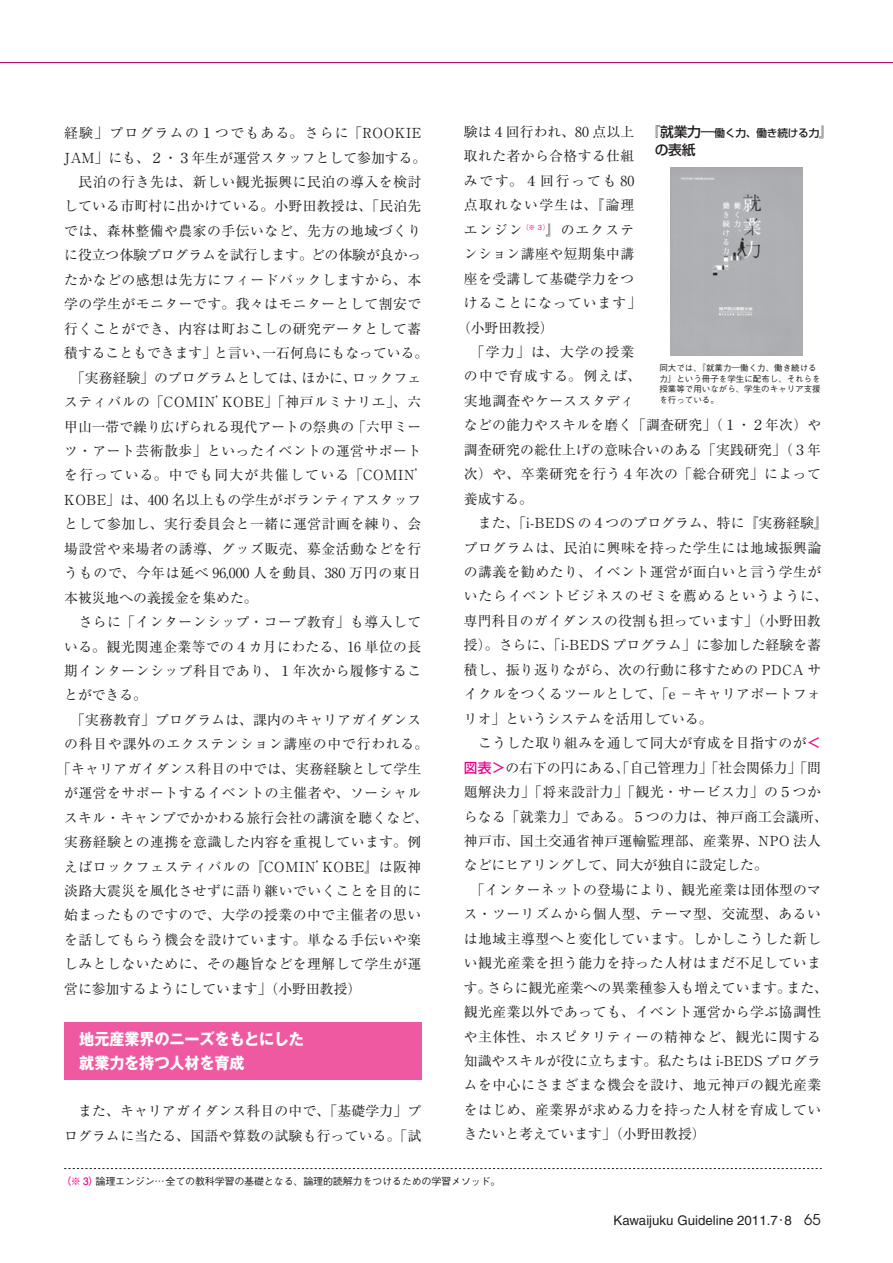
<style>
.page{position:relative;width:893px;height:1263px;background:#fff}
.page>*{position:absolute;margin:0;border:0;box-sizing:border-box;transform-origin:0 0}
.t1{font:700 15.9px/24.5px "Gothic MB101 Pro";letter-spacing:-.01em;color:#fff;scale:.95 1}
.t2{font:13.8px "Ryumin Pro";letter-spacing:.035em;color:#231f20}
.t3{font:13.8px/24.5px "Ryumin Pro";letter-spacing:.015em;color:#231f20;text-align:right}
.t4{font:13.8px "Ryumin Pro";color:#231f20}
.t5{font:13.8px "Ryumin Pro";letter-spacing:.005em;color:#231f20}
.t6{font:13.8px "Ryumin Pro";letter-spacing:.06em;color:#231f20}
.t7{font:13.8px "Ryumin Pro";letter-spacing:.095em;color:#231f20}
.t8{font:13.8px "Ryumin Pro";letter-spacing:.09em;color:#231f20}
.t9{font:13.8px "Ryumin Pro";letter-spacing:.08em;color:#231f20}
.t10{font:13.8px "Ryumin Pro";letter-spacing:.01em;color:#231f20}
.t11{font:13.8px "Ryumin Pro";letter-spacing:.13em;color:#231f20}
.t12{font:13.8px "Ryumin Pro";letter-spacing:.075em;color:#231f20}
.t13{font:500 13.8px "Shin Go Pro";color:#231f20}
.t14{font:13.35px "Helvetica";color:#231f20}
.t15{font:500 10.65px "Shin Go Pro";letter-spacing:-.015em;color:#231f20}
.t16{font:500 10.05px "Gothic BBB Pro";letter-spacing:-.025em;color:#231f20}
.t17{font:500 8.55px/10.6px "Gothic BBB Pro";color:#231f20}
.s1{font-size:13.8px}
.s2{font-family:"Shin Go Pro";font-weight:500;color:#ed028c}
.s3{font-family:"Futo Go B101 Pro";font-weight:700;color:#ed028c}
.s4{font-family:"Gothic BBB Pro";font-weight:500}
.s5{font-family:"Avant Garde";font-size:14.85px}
</style>
<div class="page">
<div style="left:64px;top:1022px;width:357px;height:57px;background:#ef59a1"></div>
<hr style="left:0;top:62px;width:893px;height:1px;background:#b0016a">
<svg style="left:64px;top:1168px;width:758px;height:1px"></svg>
<div style="left:670px;top:167px;width:133px;height:189px;background:#afb0b4"></div>
<p class="t7" style="left:64px;top:122px;width:359px">経験」プログラムの１つでもある。さらに「ROOKIE</p>
<p class="t4" style="left:64px;top:147px;width:364px">JAM」にも、２・３年生が運営スタッフとして参加する。</p>
<p class="t2" style="left:64px;top:171px;width:359px">　民泊の行き先は、新しい観光振興に民泊の導入を検討</p>
<p class="t3" style="left:64px;top:193px;width:359px">している市町村に出かけている。小野田教授は、「民泊先</p>
<p class="t2" style="left:64px;top:220px;width:359px">では、森林整備や農家の手伝いなど、先方の地域づくり</p>
<p class="t4" style="left:64px;top:244px;width:359px">に役立つ体験プログラムを試行します。どの体験が良かっ</p>
<p class="t2" style="left:64px;top:269px;width:359px">たかなどの感想は先方にフィードバックしますから、本</p>
<p class="t2" style="left:64px;top:293px;width:359px">学の学生がモニターです。我々はモニターとして割安で</p>
<p class="t2" style="left:64px;top:318px;width:359px">行くことができ、内容は町おこしの研究データとして蓄</p>
<p class="t4" style="left:64px;top:342px;width:366px">積することもできます」と言い、一石何鳥にもなっている。</p>
<p class="t4" style="left:64px;top:367px;width:359px">　「実務経験」のプログラムとしては、ほかに、ロックフェ</p>
<p class="t2" style="left:64px;top:391px;width:359px">スティバルの「COMIN’KOBE」「神戸ルミナリエ」、六</p>
<p class="t4" style="left:64px;top:415px;width:359px">甲山一帯で繰り広げられる現代アートの祭典の「六甲ミー</p>
<p class="t2" style="left:64px;top:440px;width:359px">ツ・アート芸術散歩」といったイベントの運営サポート</p>
<p class="t7" style="left:64px;top:464px;width:366px">を行っている。中でも同大が共催している「COMIN’</p>
<p class="t5" style="left:64px;top:489px;width:359px">KOBE」は、400 名以上もの学生がボランティアスタッフ</p>
<p class="t2" style="left:64px;top:513px;width:359px">として参加し、実行委員会と一緒に運営計画を練り、会</p>
<p class="t2" style="left:64px;top:538px;width:359px">場設営や来場者の誘導、グッズ販売、募金活動などを行</p>
<p class="t6" style="left:64px;top:562px;width:359px">うもので、今年は延べ 96,000 人を動員、380 万円の東日</p>
<p class="t4" style="left:64px;top:587px;width:195px">本被災地への義援金を集めた。</p>
<p class="t2" style="left:64px;top:611px;width:359px">　さらに「インターンシップ・コープ教育」も導入して</p>
<p class="t2" style="left:64px;top:635px;width:359px">いる。観光関連企業等での４カ月にわたる、16 単位の長</p>
<p class="t2" style="left:64px;top:660px;width:359px">期インターンシップ科目であり、１年次から履修するこ</p>
<p class="t2" style="left:64px;top:684px;width:84px">とができる。</p>
<p class="t3" style="left:64px;top:706px;width:359px">　「実務教育」プログラムは、課内のキャリアガイダンス</p>
<p class="t6" style="left:64px;top:733px;width:366px">の科目や課外のエクステンション講座の中で行われる。</p>
<p class="t3" style="left:57px;top:755px;width:365px">「キャリアガイダンス科目の中では、実務経験として学生</p>
<p class="t2" style="left:64px;top:782px;width:359px">が運営をサポートするイベントの主催者や、ソーシャル</p>
<p class="t3" style="left:64px;top:804px;width:366px">スキル・キャンプでかかわる旅行会社の講演を聴くなど、</p>
<p class="t2" style="left:64px;top:831px;width:359px">実務経験との連携を意識した内容を重視しています。例</p>
<p class="t2" style="left:64px;top:855px;width:359px">えばロックフェスティバルの『COMIN’KOBE』は阪神</p>
<p class="t2" style="left:64px;top:880px;width:359px">淡路大震災を風化させずに語り継いでいくことを目的に</p>
<p class="t2" style="left:64px;top:904px;width:359px">始まったものですので、大学の授業の中で主催者の思い</p>
<p class="t2" style="left:64px;top:929px;width:359px">を話してもらう機会を設けています。単なる手伝いや楽</p>
<p class="t2" style="left:64px;top:953px;width:359px">しみとしないために、その趣旨などを理解して学生が運</p>
<p class="t4" style="left:64px;top:978px;width:299px">営に参加するようにしています」（小野田教授）</p>
<p class="t1" style="left:64px;top:1024px;width:254px">　地元産業界のニーズをもとにした　就業力を持つ人材を育成</p>
<p class="t3" style="left:64px;top:1098px;width:359px">また、キャリアガイダンス科目の中で、「基礎学力」プログラムに当たる、国語や算数の試験も行っている。「試</p>
<p class="t15" style="left:646px;top:124px;width:188px"><span class="s1">『就業力―</span>働く力、働き続ける力<span class="s1">』</span></p>
<p class="t13" style="left:655px;top:138px;width:43px">の表紙</p>
<p class="t10" style="left:464px;top:121px;width:172px">験は４回行われ、80 点以上</p>
<p class="t2" style="left:464px;top:145px;width:172px">取れた者から合格する仕組</p>
<p class="t11" style="left:464px;top:170px;width:172px">みです。４回行っても 80</p>
<p class="t8" style="left:464px;top:194px;width:172px">点取れない学生は、『論理</p>
<p class="t9" style="left:464px;top:219px;width:172px">エンジン<sup>（※３）</sup>』のエクステ</p>
<p class="t2" style="left:464px;top:243px;width:172px">ンション講座や短期集中講</p>
<p class="t2" style="left:464px;top:268px;width:172px">座を受講して基礎学力をつ</p>
<p class="t12" style="left:464px;top:292px;width:179px">けることになっています」</p>
<p class="t2" style="left:457px;top:317px;width:98px">（小野田教授）</p>
<p class="t2" style="left:464px;top:341px;width:172px">　「学力」は、大学の授業</p>
<p class="t8" style="left:464px;top:365px;width:179px">の中で育成する。例えば、</p>
<p class="t2" style="left:464px;top:390px;width:172px">実地調査やケーススタディ</p>
<p class="t3" style="left:464px;top:412px;width:359px">などの能力やスキルを磨く「調査研究」（１・２年次）や</p>
<p class="t3" style="left:464px;top:436px;width:359px">調査研究の総仕上げの意味合いのある「実践研究」（３年</p>
<p class="t2" style="left:464px;top:463px;width:359px">次）や、卒業研究を行う４年次の「総合研究」によって</p>
<p class="t2" style="left:464px;top:488px;width:71px">養成する。</p>
<p class="t5" style="left:464px;top:512px;width:366px">　また、「i-BEDS の４つのプログラム、特に『実務経験』</p>
<p class="t2" style="left:464px;top:537px;width:359px">プログラムは、民泊に興味を持った学生には地域振興論</p>
<p class="t2" style="left:464px;top:561px;width:359px">の講義を勧めたり、イベント運営が面白いと言う学生が</p>
<p class="t6" style="left:464px;top:585px;width:366px">いたらイベントビジネスのゼミを薦めるというように、</p>
<p class="t3" style="left:464px;top:608px;width:359px">専門科目のガイダンスの役割も担っています」（小野田教</p>
<p class="t5" style="left:464px;top:634px;width:359px">授）。さらに、「i-BEDS プログラム」に参加した経験を蓄</p>
<p class="t3" style="left:464px;top:656px;width:359px">積し、振り返りながら、次の行動に移すための PDCA サ</p>
<p class="t2" style="left:464px;top:683px;width:359px">イクルをつくるツールとして、「e －キャリアポートフォ</p>
<p class="t4" style="left:464px;top:708px;width:250px">リオ」というシステムを活用している。</p>
<p class="t2" style="left:464px;top:732px;width:359px">　こうした取り組みを通して同大が育成を目指すのが<span class="s2">＜</span></p>
<p class="t4" style="left:464px;top:757px;width:359px"><span class="s2">図表＞</span>の右下の円にある、「自己管理力」「社会関係力」「問</p>
<p class="t2" style="left:464px;top:781px;width:359px">題解決力」「将来設計力」「観光・サービス力」の５つか</p>
<p class="t3" style="left:464px;top:803px;width:365px">らなる「就業力」である。５つの力は、神戸商工会議所、</p>
<p class="t2" style="left:464px;top:830px;width:359px">神戸市、国土交通省神戸運輸監理部、産業界、NPO 法人</p>
<p class="t4" style="left:464px;top:854px;width:306px">などにヒアリングして、同大が独自に設定した。</p>
<p class="t3" style="left:464px;top:876px;width:359px">　「インターネットの登場により、観光産業は団体型のマ</p>
<p class="t2" style="left:464px;top:903px;width:359px">ス・ツーリズムから個人型、テーマ型、交流型、あるい</p>
<p class="t2" style="left:464px;top:928px;width:359px">は地域主導型へと変化しています。しかしこうした新し</p>
<p class="t2" style="left:464px;top:952px;width:359px">い観光産業を担う能力を持った人材はまだ不足していま</p>
<p class="t4" style="left:464px;top:977px;width:366px">す。さらに観光産業への異業種参入も増えています。また、</p>
<p class="t2" style="left:464px;top:1001px;width:359px">観光産業以外であっても、イベント運営から学ぶ協調性</p>
<p class="t2" style="left:464px;top:1025px;width:359px">や主体性、ホスピタリティーの精神など、観光に関する</p>
<p class="t4" style="left:464px;top:1050px;width:359px">知識やスキルが役に立ちます。私たちは i-BEDS プログラ</p>
<p class="t2" style="left:464px;top:1074px;width:359px">ムを中心にさまざまな機会を設け、地元神戸の観光産業</p>
<p class="t2" style="left:464px;top:1099px;width:359px">をはじめ、産業界が求める力を持った人材を育成してい</p>
<p class="t4" style="left:464px;top:1123px;width:243px">きたいと考えています」（小野田教授）</p>
<p class="t17" style="left:659px;top:361px;width:163px">同大では、『就業力―働く力、働き続ける力』という冊子を学生に配布し、それらを授業等で用いながら、学生のキャリア支援を行っている。</p>
<p class="t16" style="left:61px;top:1173px;width:441px"><span class="s3">（※ 3）</span>論理エンジン…全ての教科学習の基礎となる、論理的読解力をつけるための学習メソッド。</p>
<p class="t14" style="left:614px;top:1212px;width:209px">Kawaijuku Guideline 2011.7<span class="s4">･</span>8 <span class="s5">65</span></p>
</div>
